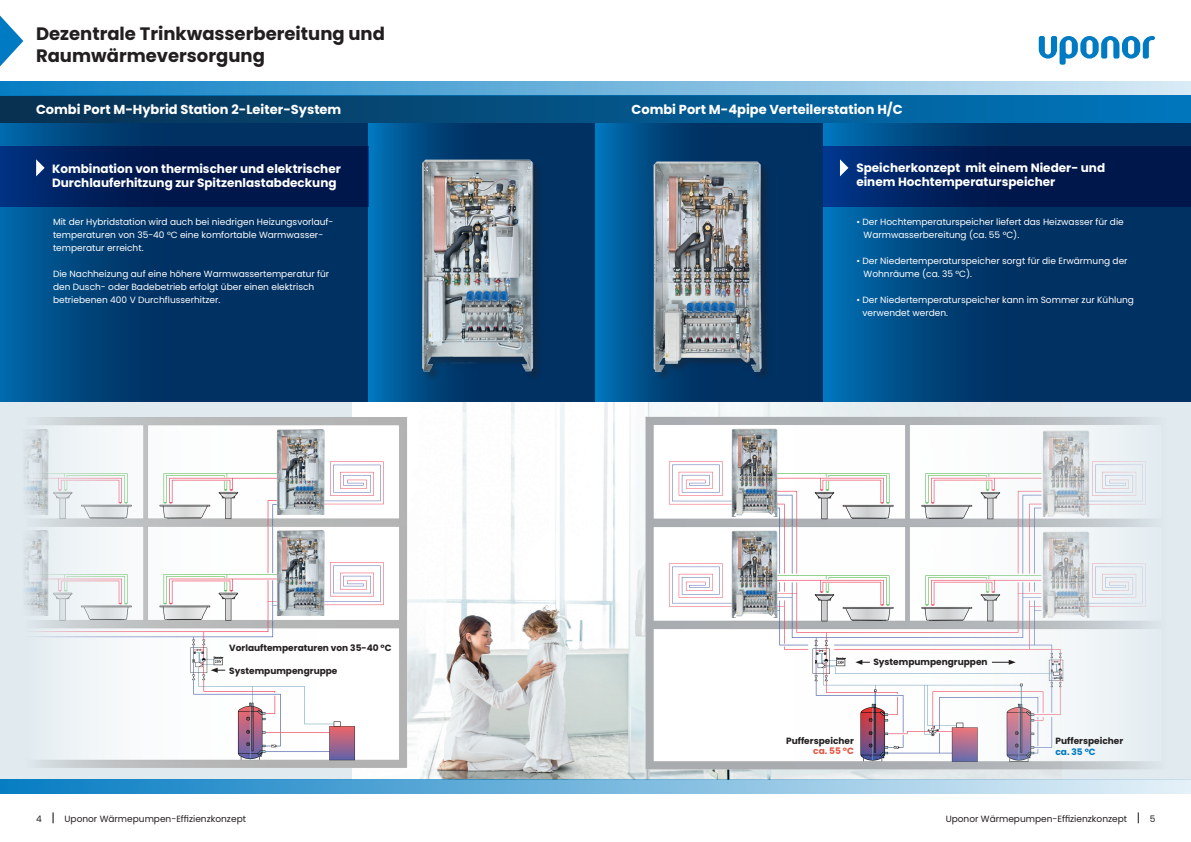
<style>
.page{position:relative;width:1191px;height:842px;background:#fff}
.page>*{position:absolute;margin:0;border:0;box-sizing:border-box;transform-origin:0 0}
.t1{font:700 18px/21.6px "Poppins";color:#231f20}
.t2{font:700 13px "Poppins";color:#fff}
.t3{font:700 12px/14.4px "Poppins";color:#fff}
.t4{font:9px/13px "Poppins";color:#fff}
.t5{font:700 9px "Poppins";color:#231f20}
.t6{font:9px "Poppins";color:#231f20}
.t7{font:700 9px "Poppins";color:#e35645}
.t8{font:700 9px "Poppins";color:#007ac2}
.s1{font-size:12px}
</style>
<div class="page">
<img style="left:352px;top:401px;width:289px;height:379px">
<div style="left:0;top:95px;width:1191px;height:29px;background:linear-gradient(to right,#083050,#0077be)"></div>
<svg style="left:0;top:81px;width:1191px;height:14px;background:#6fb3dc"></svg>
<svg style="left:822px;top:124px;width:369px;height:277px;background:#003f74"></svg>
<svg style="left:822px;top:146px;width:369px;height:61px;background:#001d58"></svg>
<svg style="left:0;top:124px;width:369px;height:277px;background:#003b70"></svg>
<svg style="left:369px;top:124px;width:226px;height:277px;background:#00457d"></svg>
<svg style="left:595px;top:124px;width:227px;height:277px;background:#00467e"></svg>
<div style="left:653px;top:162px;width:119px;height:220px;background:#231f20;opacity:.44"></div>
<img style="left:649px;top:159px;width:117px;height:216px">
<svg style="left:840px;top:159px;width:8px;height:17px"></svg>
<svg style="left:0;top:16px;width:23px;height:50px"></svg>
<svg style="left:0;top:780px;width:1191px;height:14px;background:#73b5dd"></svg>
<img style="left:641px;top:397px;width:549px;height:384px">
<img style="left:729px;top:428px;width:50px;height:89px">
<img style="left:729px;top:529px;width:50px;height:89px">
<img style="left:1041px;top:429px;width:50px;height:88px">
<img style="left:1041px;top:530px;width:50px;height:88px">
<svg style="left:855px;top:660px;width:15px;height:5px"></svg>
<svg style="left:992px;top:660px;width:23px;height:5px"></svg>
<svg style="left:1038px;top:36px;width:117px;height:29px"></svg>
<div style="left:422px;top:160px;width:122px;height:221px;background:#231f20;opacity:.44"></div>
<img style="left:419px;top:156px;width:115px;height:216px">
<svg style="left:0;top:146px;width:369px;height:61px;background:#001b54"></svg>
<svg style="left:36px;top:159px;width:9px;height:17px"></svg>
<img style="left:0;top:408px;width:433px;height:362px">
<img style="left:274px;top:428px;width:54px;height:86px">
<img style="left:0;top:428px;width:52px;height:86px">
<img style="left:274px;top:530px;width:54px;height:86px">
<img style="left:0;top:530px;width:52px;height:86px">
<svg style="left:211px;top:668px;width:14px;height:5px"></svg>
<h1 class="t1" style="left:36px;top:23px;width:350px">Dezentrale Trinkwasserbereitung und<br>Raumwärmeversorgung</h1>
<h2 class="t2" style="left:36px;top:102px;width:307px">Combi Port M-Hybrid Station 2-Leiter-System</h2>
<h3 class="t3" style="left:52px;top:161px;width:290px">Kombination von thermischer und elektrischer<br>Durchlauferhitzung zur Spitzenlastabdeckung</h3>
<p class="t4" style="left:53px;top:215px;width:282px">Mit der Hybridstation wird auch bei niedrigen Heizungsvorlauf&shy;temperaturen von 35-40 °C eine komfortable Warmwasser&shy;temperatur erreicht.</p>
<p class="t4" style="left:53px;top:267px;width:278px">Die Nachheizung auf eine höhere Warmwassertemperatur für den Dusch- oder Badebetrieb erfolgt über einen elektrisch betriebenen 400 V Durchflusserhitzer.</p>
<p class="t5" style="left:229px;top:643px;width:164px">Vorlauftemperaturen von 35-40 °C</p>
<p class="t5" style="left:229px;top:665px;width:110px">Systempumpengruppe</p>
<h2 class="t2" style="left:631px;top:102px;width:273px">Combi Port M-4pipe Verteilerstation H/C</h2>
<h3 class="t3" style="left:856px;top:161px;width:250px">Speicherkonzept mit einem Nieder- und einem Hochtemperaturspeicher</h3>
<p class="t4" style="left:863px;top:215px;width:262px;text-indent:-7px">• Der Hochtemperaturspeicher liefert das Heizwasser für die<br>Warmwasserbereitung (ca. 55 °C).</p>
<p class="t4" style="left:863px;top:254px;width:265px;text-indent:-7px">• Der Niedertemperaturspeicher sorgt für die Erwärmung der<br>Wohnräume (ca. 35 °C).</p>
<p class="t4" style="left:862px;top:293px;width:273px;text-indent:-6px">• Der Niedertemperaturspeicher kann im Sommer zur Kühlung verwendet werden.</p>
<p class="t5" style="left:873px;top:657px;width:116px">Systempumpengruppen</p>
<p class="t5" style="left:786px;top:735px;width:69px">Pufferspeicher</p>
<p class="t7" style="left:813px;top:746px;width:42px">ca. 55 °C</p>
<p class="t5" style="left:1055px;top:736px;width:69px">Pufferspeicher</p>
<p class="t8" style="left:1055px;top:746px;width:42px">ca. 35 °C</p>
<p class="t6" style="left:36px;top:814px;width:211px">4 <span class="s1">|</span> Uponor Wärmepumpen-Effizienzkonzept</p>
<p class="t6" style="left:945px;top:814px;width:211px">Uponor Wärmepumpen-Effizienzkonzept <span class="s1">|</span> 5</p>
</div>
